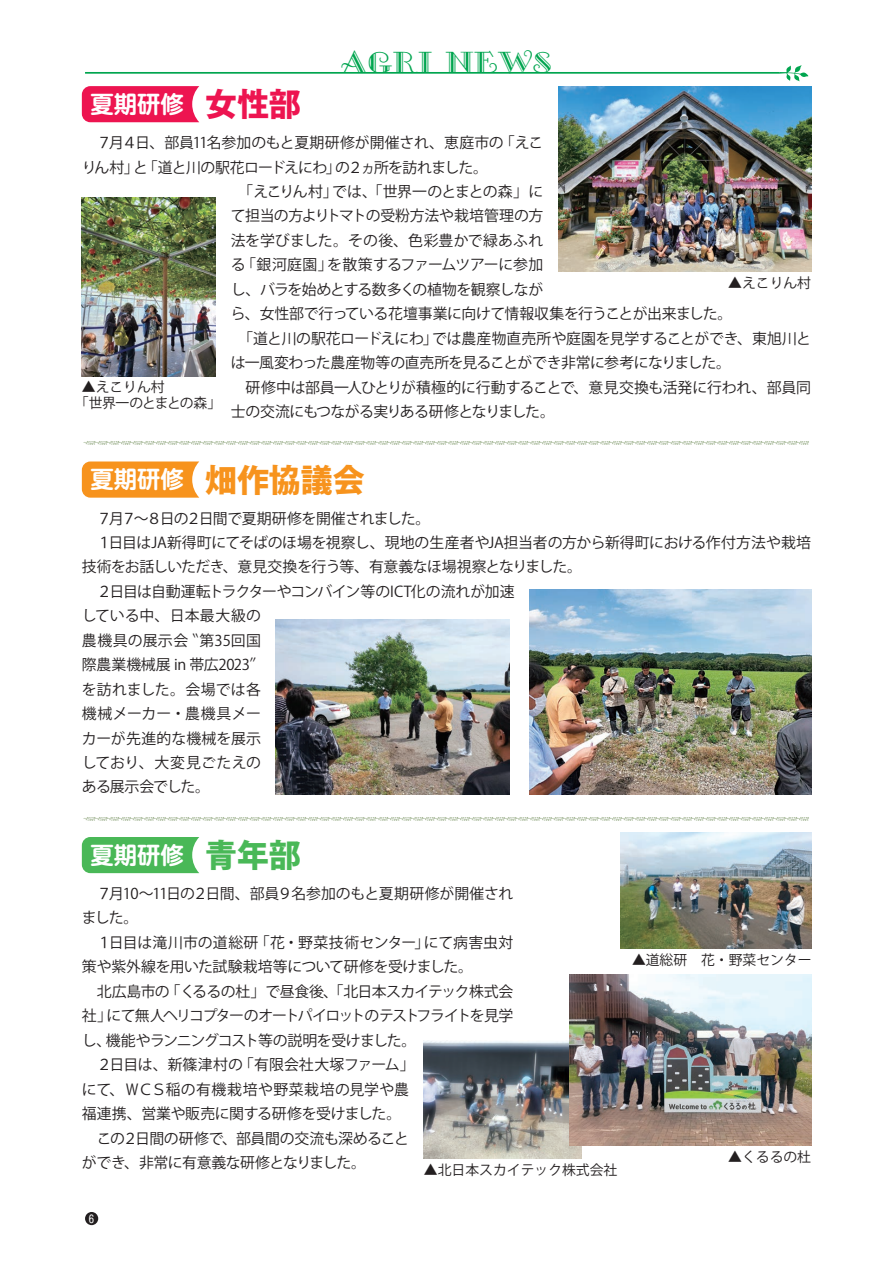
<style>
.page{position:relative;width:893px;height:1263px;background:#fff}
.page>*{position:absolute;margin:0;border:0;box-sizing:border-box;transform-origin:0 0}
.本文なし{font:800 31.95px "Koz Go Pro";color:#f7931d}
.本文なし-2{font:800 31.95px "Koz Go Pro";color:#ed1450}
.本文なし-3{font:800 31.95px "Koz Go Pro";color:#49b857}
.t1{font:26.55px "Galleria Plain";color:#00a54f}
.本文なし-4{font:700 23.4px "UD Shin M Go Pro De";color:#fff}
.本文{font:14.85px/24.5px "Koz Go Pro";letter-spacing:-.025em;color:#231f20}
.本文-2{font:14.85px/24.5px "Koz Go Pro";letter-spacing:-.005em;color:#231f20}
.キャプション13QR{font:13.8px "Koz Go Pro";color:#231f20}
.キャプション13QR-2{font:13.8px "Koz Go Pro";letter-spacing:-.055em;color:#231f20}
.t2{font:11.7px "MO Kei Style A B";color:#65844c}
.t3{font:10.65px "Gothic MB101 Pro";color:#fff}
</style>
<div class="page">
<img style="left:530px;top:589px;width:282px;height:205px">
<img style="left:276px;top:619px;width:233px;height:175px">
<svg style="left:82px;top:86px;width:117px;height:36px;background:#ed1f58"></svg>
<img style="left:82px;top:197px;width:134px;height:179px">
<img style="left:558px;top:86px;width:253px;height:186px">
<svg style="left:82px;top:461px;width:117px;height:37px;background:#f79a2c"></svg>
<img style="left:424px;top:1040px;width:157px;height:118px">
<div style="left:82px;top:837px;width:117px;height:36px;background:#49b857"></div>
<img style="left:569px;top:975px;width:242px;height:171px">
<img style="left:621px;top:833px;width:191px;height:115px">
<hr style="left:85px;top:72px;width:694px;height:2px;background:#00a54f">
<svg style="left:779px;top:65px;width:29px;height:16px"></svg>
<div style="left:85px;top:1212px;width:13px;height:13px;background:#231f20;border-radius:50%"></div>
<h2 class="t1" style="left:341px;top:48px;width:212px">AGRI NEWS</h2>
<p class="本文なし-4" style="left:90px;top:85px;width:95px">夏期研修</p>
<p class="本文なし-2" style="left:205px;top:84px;width:97px">女性部</p>
<p class="本文" style="left:82px;top:131px;width:463px;text-indent:15px">７月４日、部員11名参加のもと夏期研修が開催され、恵庭市の「えこりん村」と「道と川の駅花ロードえにわ」の２ヵ所を訪れました。</p>
<p class="本文" style="left:231px;top:180px;width:503px;text-indent:7px">「えこりん村」では、「世界一のとまとの森」に<br>て担当の方よりトマトの受粉方法や栽培管理の方<br>法を学びました。その後、色彩豊かで緑あふれ<br>る「銀河庭園」を散策するファームツアーに参加<br>し、バラを始めとする数多くの植物を観察しなが<br>ら、女性部で行っている花壇事業に向けて情報収集を行うことが出来ました。</p>
<p class="本文" style="left:231px;top:326px;width:582px;text-indent:7px">「道と川の駅花ロードえにわ」では農産物直売所や庭園を見学することができ、東旭川とは一風変わった農産物等の直売所を見ることができ非常に参考になりました。</p>
<p class="本文" style="left:231px;top:375px;width:582px;text-indent:15px">研修中は部員一人ひとりが積極的に行動することで、意見交換も活発に行われ、部員同士の交流にもつながる実りある研修となりました。</p>
<p class="キャプション13QR" style="left:728px;top:274px;width:84px">▲えこりん村</p>
<p class="キャプション13QR" style="left:82px;top:378px;width:84px">▲えこりん村</p>
<p class="キャプション13QR-2" style="left:75px;top:394px;width:148px">「世界一のとまとの森」</p>
<p class="t2" style="left:84px;top:434px;width:726px">••••••••••••••••••••••••••••••••••••••••••••••••••••••••••••••</p>
<p class="本文なし-4" style="left:90px;top:460px;width:95px">夏期研修</p>
<p class="本文なし" style="left:205px;top:459px;width:161px">畑作協議会</p>
<p class="本文" style="left:97px;top:506px;width:335px">７月７～８日の２日間で夏期研修を開催されました。</p>
<p class="本文" style="left:82px;top:531px;width:731px;text-indent:15px">１日目はJA新得町にてそばのほ場を視察し、現地の生産者やJA担当者の方から新得町における作付方法や栽培技術をお話しいただき、意見交換を行う等、有意義なほ場視察となりました。</p>
<p class="本文-2" style="left:82px;top:580px;width:434px;text-indent:15px">２日目は自動運転トラクターやコンバイン等のICT化の流れが加速している中、日本最大級の<br>農機具の展示会＂第35回国<br>際農業機械展 in 帯広2023＂<br>を訪れました。会場では各<br>機械メーカー・農機具メー<br>カーが先進的な機械を展示<br>しており、大変見ごたえの<br>ある展示会でした。</p>
<p class="t2" style="left:84px;top:809px;width:726px">••••••••••••••••••••••••••••••••••••••••••••••••••••••••••••••</p>
<p class="本文なし-4" style="left:90px;top:836px;width:95px">夏期研修</p>
<p class="本文なし-3" style="left:205px;top:834px;width:97px">青年部</p>
<p class="本文" style="left:82px;top:882px;width:433px;text-indent:15px">７月10～11日の２日間、部員９名参加のもと夏期研修が開催されました。</p>
<p class="本文" style="left:82px;top:931px;width:433px;text-indent:15px">１日目は滝川市の道総研「花・野菜技術センター」にて病害虫対策や紫外線を用いた試験栽培等について研修を受けました。</p>
<p class="本文" style="left:82px;top:979px;width:433px;text-align:justify;text-indent:15px">北広島市の「くるるの杜」で昼食後、「北日本スカイテック株式会社」にて無人ヘリコプターのオートパイロットのテストフライトを見学し、機能やランニングコスト等の説明を受けました。</p>
<p class="本文" style="left:82px;top:1053px;width:334px;text-indent:15px">２日目は、新篠津村の「有限会社大塚ファーム」にて、ＷＣＳ稲の有機栽培や野菜栽培の見学や農福連携、営業や販売に関する研修を受けました。</p>
<p class="本文" style="left:82px;top:1126px;width:329px;text-indent:15px">この２日間の研修で、部員間の交流も深めることができ、非常に有意義な研修となりました。</p>
<p class="キャプション13QR" style="left:424px;top:1161px;width:195px">▲北日本スカイテック株式会社</p>
<p class="t3" style="left:89px;top:1210px;width:7px">6</p>
<p class="キャプション13QR" style="left:632px;top:951px;width:181px">▲道総研　花・野菜センター</p>
<p class="キャプション13QR" style="left:728px;top:1148px;width:84px">▲くるるの杜</p>
</div>
